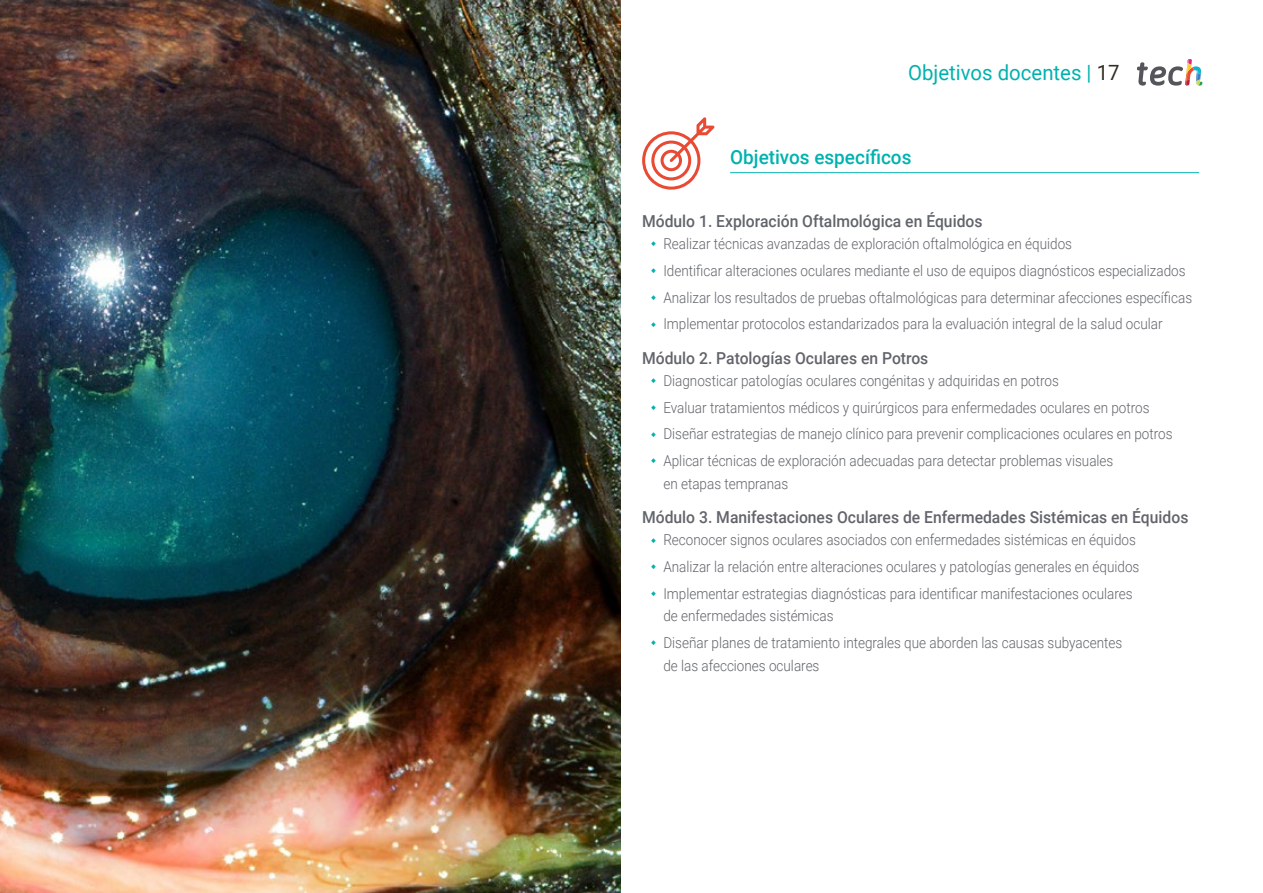
<style>
.page{position:relative;width:1263px;height:893px;background:#fff}
.page>*{position:absolute;margin:0;border:0;box-sizing:border-box;transform-origin:0 0}
.t1{font:21px "Roboto";color:#00b2af}
.t2{font:500 19.5px "Roboto";color:#00b2af}
.t3{font:500 16.5px "Roboto";color:#61646a;scale:.95 1}
.t4{font:300 15px/26.7px "Roboto";color:#61646a;scale:.9 1}
.s1{color:#312e20}
</style>
<div class="page">
<img style="left:0;top:0;width:621px;height:893px">
<hr style="left:730px;top:172px;width:469px;height:1px;background:#00b2af">
<svg style="left:642px;top:117px;width:72px;height:73px"></svg>
<svg style="left:1137px;top:59px;width:65px;height:27px"></svg>
<h1 class="t1" style="left:908px;top:57px;width:213px">Objetivos docentes | <span class="s1">17</span></h1>
<h2 class="t2" style="left:730px;top:144px;width:183px">Objetivos específicos</h2>
<p class="t3" style="left:642px;top:209px;width:360px">Módulo 1. Exploración Oftalmológica en Équidos</p>
<p class="t4" style="left:663px;top:230px;width:589px">Realizar técnicas avanzadas de exploración oftalmológica en équidos<br>Identificar alteraciones oculares mediante el uso de equipos diagnósticos especializados Analizar los resultados de pruebas oftalmológicas para determinar afecciones específicas Implementar protocolos estandarizados para la evaluación integral de la salud ocular</p>
<p class="t3" style="left:642px;top:346px;width:303px">Módulo 2. Patologías Oculares en Potros</p>
<p class="t4" style="left:663px;top:367px;width:567px">Diagnosticar patologías oculares congénitas y adquiridas en potros<br>Evaluar tratamientos médicos y quirúrgicos para enfermedades oculares en potros Diseñar estrategias de manejo clínico para prevenir complicaciones oculares en potros Aplicar técnicas de exploración adecuadas para detectar problemas visuales</p>
<p class="t4" style="left:663px;top:469px;width:140px">en etapas tempranas</p>
<p class="t3" style="left:642px;top:506px;width:576px">Módulo 3. Manifestaciones Oculares de Enfermedades Sistémicas en Équidos</p>
<p class="t4" style="left:663px;top:526px;width:530px">Reconocer signos oculares asociados con enfermedades sistémicas en équidos<br>Analizar la relación entre alteraciones oculares y patologías generales en équidos<br>Implementar estrategias diagnósticas para identificar manifestaciones oculares</p>
<p class="t4" style="left:663px;top:602px;width:511px">de enfermedades sistémicas<br>Diseñar planes de tratamiento integrales que aborden las causas subyacentes</p>
<p class="t4" style="left:663px;top:651px;width:175px">de las afecciones oculares</p>
</div>
